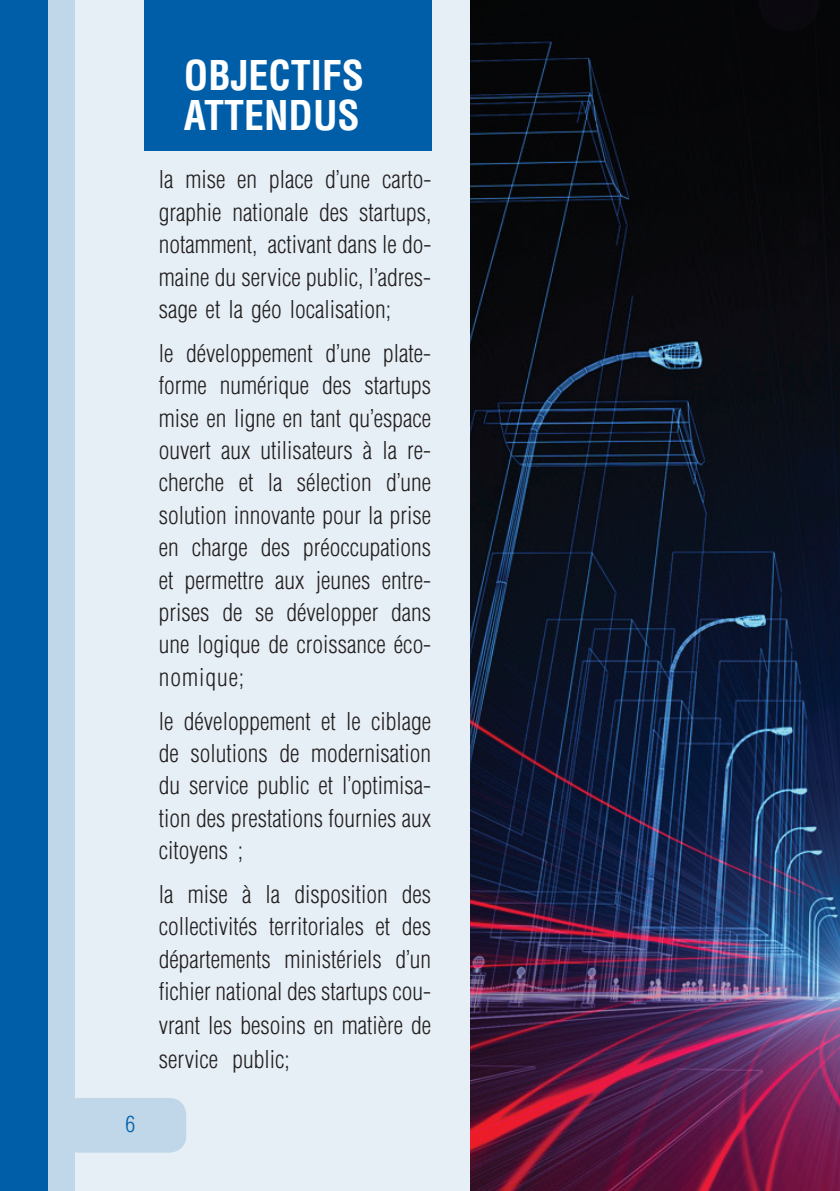
<style>
.page{position:relative;width:840px;height:1191px;background:#fff}
.page>*{position:absolute;margin:0;border:0;box-sizing:border-box;transform-origin:0 0}
.t1{font:700 condensed 40px/40px "Helvetica LT Std";color:#fff}
.t2{font:300 condensed 24px/32.4px "Helvetica LT Std";color:#231f20;text-align:justify}
.t3{font:300 condensed 22px "Helvetica LT Std";color:#005ea8}
</style>
<div class="page">
<div style="left:0;top:0;width:839px;height:1191px;background:#e6eff6"></div>
<div style="left:0;top:0;width:49px;height:1191px;background:#005ea8"></div>
<div style="left:49px;top:0;width:26px;height:1191px;background:#bfd7e9"></div>
<div style="left:62px;top:1098px;width:124px;height:54px;background:#bfd7e9;border-radius:17px"></div>
<img style="left:470px;top:0;width:369px;height:1191px">
<div style="left:144px;top:0;width:287px;height:151px;background:#005ea8"></div>
<p class="t3" style="left:125px;top:1110px;width:11px">6</p>
<h1 class="t1" style="left:184px;top:55px;width:182px">OBJECTIFS<br>ATTENDUS</h1>
<p class="t2" style="left:159px;top:163px;width:274px">la mise en place d’une carto&shy;graphie nationale des startups, notamment, activant dans le do&shy;maine du service public, l’adres&shy;sage et la géo localisation;</p>
<p class="t2" style="left:159px;top:337px;width:274px">le développement d’une plate&shy;forme numérique des startups mise en ligne en tant qu’espace ouvert aux utilisateurs à la re&shy;cherche et la sélection d’une solution innovante pour la prise en charge des préoccupations et permettre aux jeunes entre&shy;prises de se développer dans une logique de croissance éco&shy;nomique;</p>
<p class="t2" style="left:159px;top:704px;width:274px">le développement et le ciblage de solutions de modernisation du service public et l’optimisa&shy;tion des prestations fournies aux citoyens ;</p>
<p class="t2" style="left:159px;top:877px;width:274px;line-height:33px">la mise à la disposition des collectivités territoriales et des départements ministériels d’un fichier national des startups cou&shy;vrant les besoins en matière de service public;</p>
</div>
